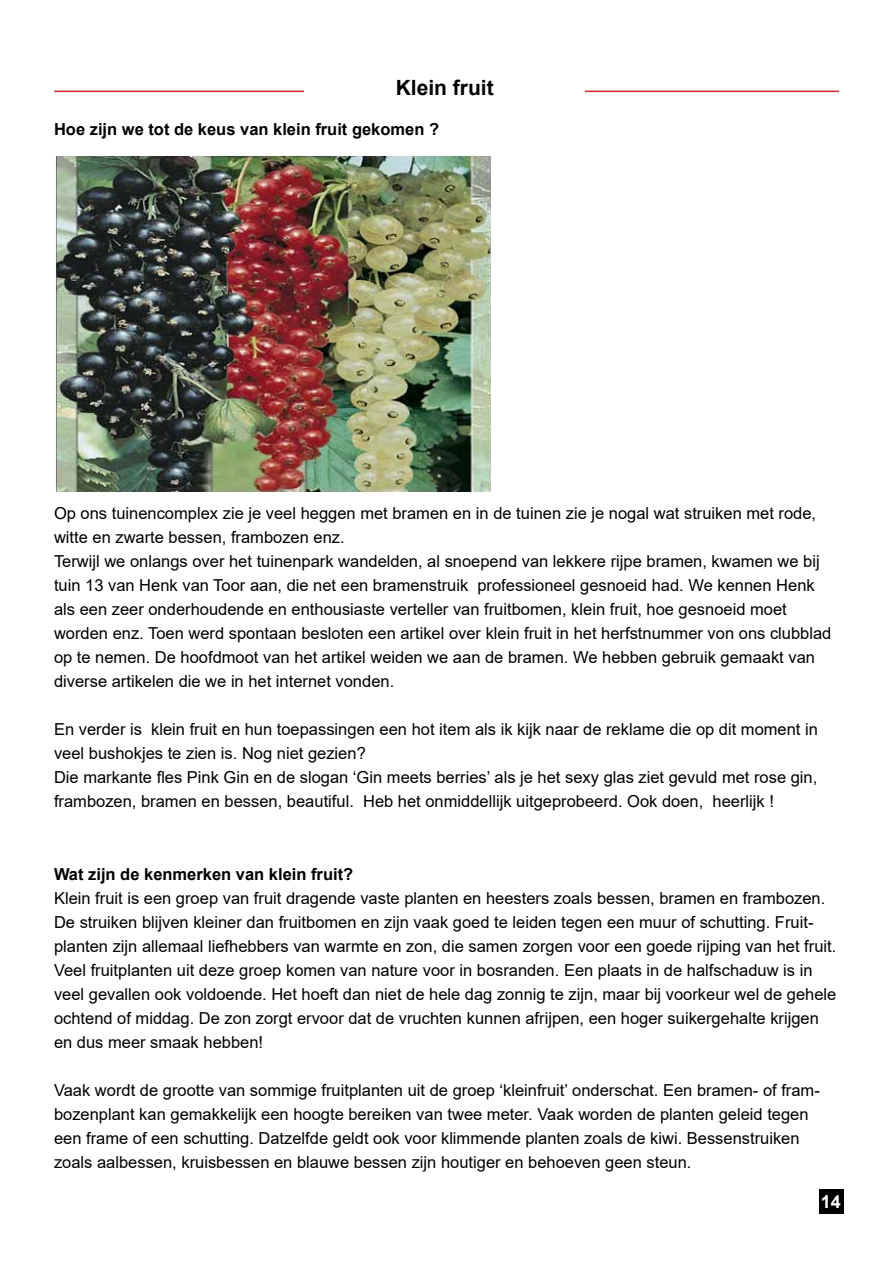
<style>
.page{position:relative;width:893px;height:1263px;background:#fff}
.page>*{position:absolute;margin:0;border:0;box-sizing:border-box;transform-origin:0 0}
.t1{font:700 21px "Arial";color:#000}
.t2{font:700 18px "Arial";color:#fff}
.t3{font:16.5px/24px "Arial";color:#000}
.t4{font:700 16.5px "Arial";color:#000}
</style>
<div class="page">
<hr style="left:54px;top:91px;width:785px;height:1px;background:#d2232a">
<div style="left:304px;top:80px;width:281px;height:39px;background:#fff"></div>
<div style="left:819px;top:1188px;width:24px;height:25px;background:#000"></div>
<img style="left:56px;top:156px;width:435px;height:336px">
<p class="t1" style="left:396px;top:73px;width:100px">Klein fruit</p>
<p class="t4" style="left:54px;top:118px;width:387px">Hoe zijn we tot de keus van klein fruit gekomen ?</p>
<p class="t3" style="left:54px;top:501px;width:779px">Op ons tuinencomplex zie je veel heggen met bramen en in de tuinen zie je nogal wat struiken met rode, witte en zwarte bessen, frambozen enz.<br>Terwijl we onlangs over het tuinenpark wandelden, al snoepend van lekkere rijpe bramen, kwamen we bij tuin 13 van Henk van Toor aan, die net een bramenstruik professioneel gesnoeid had. We kennen Henk als een zeer onderhoudende en enthousiaste verteller van fruitbomen, klein fruit, hoe gesnoeid moet worden enz. Toen werd spontaan besloten een artikel over klein fruit in het herfstnummer von ons clubblad op te nemen. De hoofdmoot van het artikel weiden we aan de bramen. We hebben gebruik gemaakt van diverse artikelen die we in het internet vonden.</p>
<p class="t3" style="left:54px;top:717px;width:765px">En verder is klein fruit en hun toepassingen een hot item als ik kijk naar de reklame die op dit moment in veel bushokjes te zien is. Nog niet gezien?<br>Die markante fles Pink Gin en de slogan ‘Gin meets berries’ als je het sexy glas ziet gevuld met rose gin, frambozen, bramen en bessen, beautiful. Heb het onmiddellijk uitgeprobeerd. Ook doen, heerlijk !</p>
<p class="t4" style="left:54px;top:862px;width:301px">Wat zijn de kenmerken van klein fruit?</p>
<p class="t3" style="left:54px;top:886px;width:784px">Klein fruit is een groep van fruit dragende vaste planten en heesters zoals bessen, bramen en frambozen.<br>De struiken blijven kleiner dan fruitbomen en zijn vaak goed te leiden tegen een muur of schutting. Fruit&shy;planten zijn allemaal liefhebbers van warmte en zon, die samen zorgen voor een goede rijping van het fruit.<br>Veel fruitplanten uit deze groep komen van nature voor in bosranden. Een plaats in de halfschaduw is in veel gevallen ook voldoende. Het hoeft dan niet de hele dag zonnig te zijn, maar bij voorkeur wel de gehele ochtend of middag. De zon zorgt ervoor dat de vruchten kunnen afrijpen, een hoger suikergehalte krijgen en dus meer smaak hebben!</p>
<p class="t3" style="left:54px;top:1078px;width:767px">Vaak wordt de grootte van sommige fruitplanten uit de groep ‘kleinfruit’ onderschat. Een bramen- of fram&shy;bozenplant kan gemakkelijk een hoogte bereiken van twee meter. Vaak worden de planten geleid tegen een frame of een schutting. Datzelfde geldt ook voor klimmende planten zoals de kiwi. Bessenstruiken zoals aalbessen, kruisbessen en blauwe bessen zijn houtiger en behoeven geen steun.</p>
<p class="t2" style="left:831px;top:1189px;width:12px">6</p>
<p class="t2" style="left:821px;top:1189px;width:22px">14</p>
</div>
